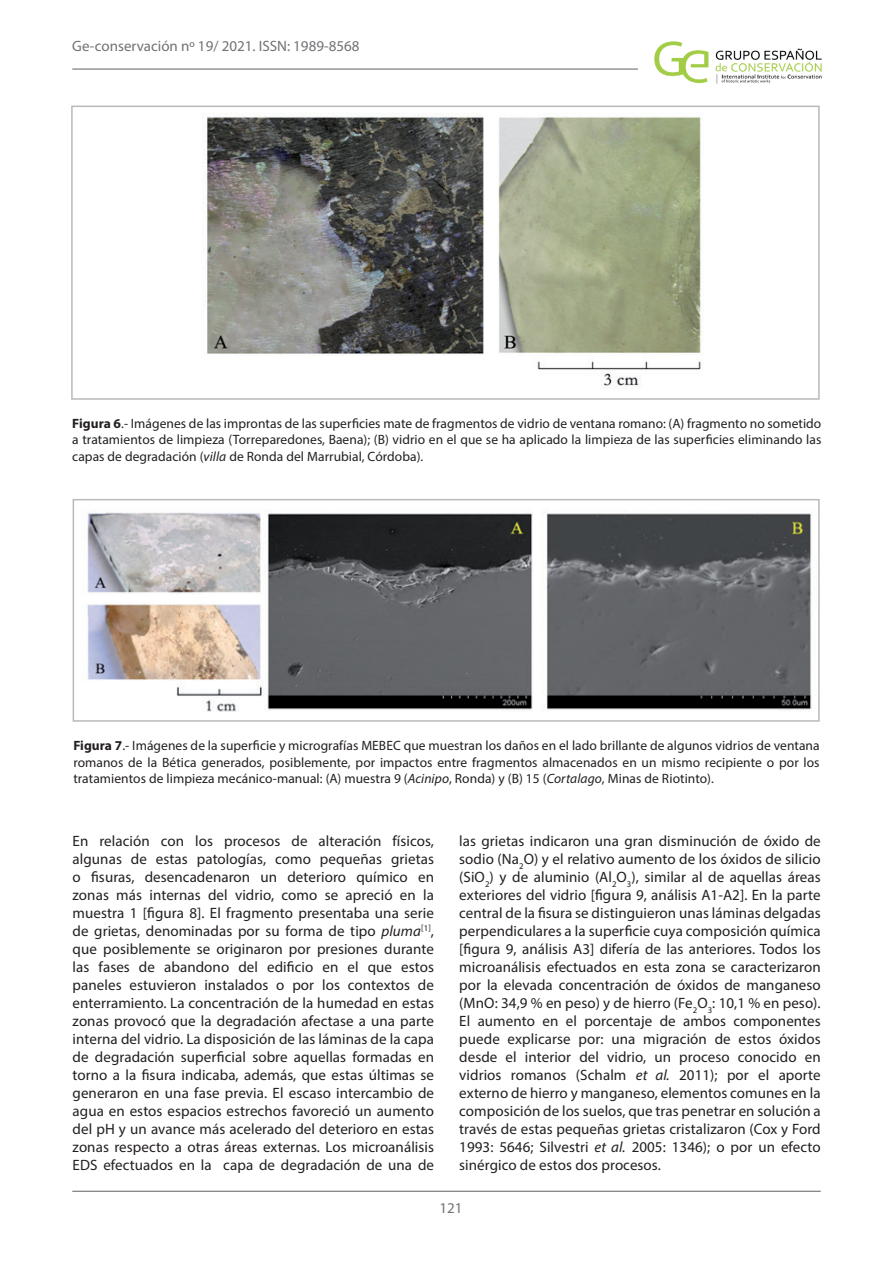
<style>
.page{position:relative;width:893px;height:1263px;background:#fff}
.page>*{position:absolute;margin:0;border:0;box-sizing:border-box;transform-origin:0 0}
.t1{font:15px/18px "Myriad Pro";letter-spacing:.005em;color:#231f20;text-align:justify}
.t2{font:15px "Myriad Pro";color:#717275}
.t3{font:13.5px/16.5px "Myriad Pro";letter-spacing:.005em;color:#231f20;text-align:justify}
.s1{font-weight:700}
.s2{font-style:italic}
</style>
<div class="page">
<hr style="left:72px;top:68px;width:567px;height:2px;background:#717275">
<hr style="left:72px;top:1191px;width:749px;height:1px;background:#717275">
<img style="left:654px;top:41px;width:168px;height:43px">
<img style="left:206px;top:115px;width:496px;height:272px">
<div style="left:71px;top:106px;width:749px;height:294px;border:2px solid #b8b9bc"></div>
<img style="left:87px;top:510px;width:725px;height:202px">
<div style="left:73px;top:499px;width:747px;height:223px;border:2px solid #b8b9bc"></div>
<p class="t2" style="left:72px;top:37px;width:289px">Ge-conservación nº 19/ 2021. ISSN: 1989-8568</p>
<p class="t3" style="left:72px;top:415px;width:751px"><span class="s1">Figura 6</span>.- Imágenes de las improntas de las superficies mate de fragmentos de vidrio de ventana romano: (A) fragmento no sometido a tratamientos de limpieza (Torreparedones, Baena); (B) vidrio en el que se ha aplicado la limpieza de las superficies eliminando las capas de degradación (<span class="s2">villa</span> de Ronda del Marrubial, Córdoba).</p>
<p class="t3" style="left:73px;top:737px;width:748px"><span class="s1">Figura 7</span>.- Imágenes de la superficie y micrografías MEBEC que muestran los daños en el lado brillante de algunos vidrios de ventana romanos de la Bética generados, posiblemente, por impactos entre fragmentos almacenados en un mismo recipiente o por los tratamientos de limpieza mecánico-manual: (A) muestra 9 (<span class="s2">Acinipo</span>, Ronda) y (B) 15 (<span class="s2">Cortalago</span>, Minas de Riotinto).</p>
<p class="t1" style="left:73px;top:832px;width:363px">En relación con los procesos de alteración físicos, algunas de estas patologías, como pequeñas grietas o fisuras, desencadenaron un deterioro químico en zonas más internas del vidrio, como se apreció en la muestra 1 [figura 8]. El fragmento presentaba una serie de grietas, denominadas por su forma de tipo <span class="s2">pluma</span><sup>[1]</sup>, que posiblemente se originaron por presiones durante las fases de abandono del edificio en el que estos paneles estuvieron instalados o por los contextos de enterramiento. La concentración de la humedad en estas zonas provocó que la degradación afectase a una parte interna del vidrio. La disposición de las láminas de la capa de degradación superficial sobre aquellas formadas en torno a la fisura indicaba, además, que estas últimas se generaron en una fase previa. El escaso intercambio de agua en estos espacios estrechos favoreció un aumento del pH y un avance más acelerado del deterioro en estas zonas respecto a otras áreas externas. Los microanálisis EDS efectuados en la capa de degradación de una de</p>
<p class="t1" style="left:459px;top:832px;width:363px">las grietas indicaron una gran disminución de óxido de sodio (Na<sub>2</sub>O) y el relativo aumento de los óxidos de silicio (SiO<sub>2</sub>) y de aluminio (Al<sub>2</sub>O<sub>3</sub>), similar al de aquellas áreas exteriores del vidrio [figura 9, análisis A1-A2]. En la parte central de la fisura se distinguieron unas láminas delgadas perpendiculares a la superficie cuya composición química [figura 9, análisis A3] difería de las anteriores. Todos los microanálisis efectuados en esta zona se caracterizaron por la elevada concentración de óxidos de manganeso (MnO: 34,9 % en peso) y de hierro (Fe<sub>2</sub>O<sub>3</sub>: 10,1 % en peso).<br>El aumento en el porcentaje de ambos componentes puede explicarse por: una migración de estos óxidos desde el interior del vidrio, un proceso conocido en vidrios romanos (Schalm <span class="s2">et al.</span> 2011); por el aporte externo de hierro y manganeso, elementos comunes en la composición de los suelos, que tras penetrar en solución a través de estas pequeñas grietas cristalizaron (Cox y Ford 1993: 5646; Silvestri <span class="s2">et al.</span> 2005: 1346); o por un efecto sinérgico de estos dos procesos.</p>
<p class="t2" style="left:439px;top:1198px;width:25px">121</p>
</div>
